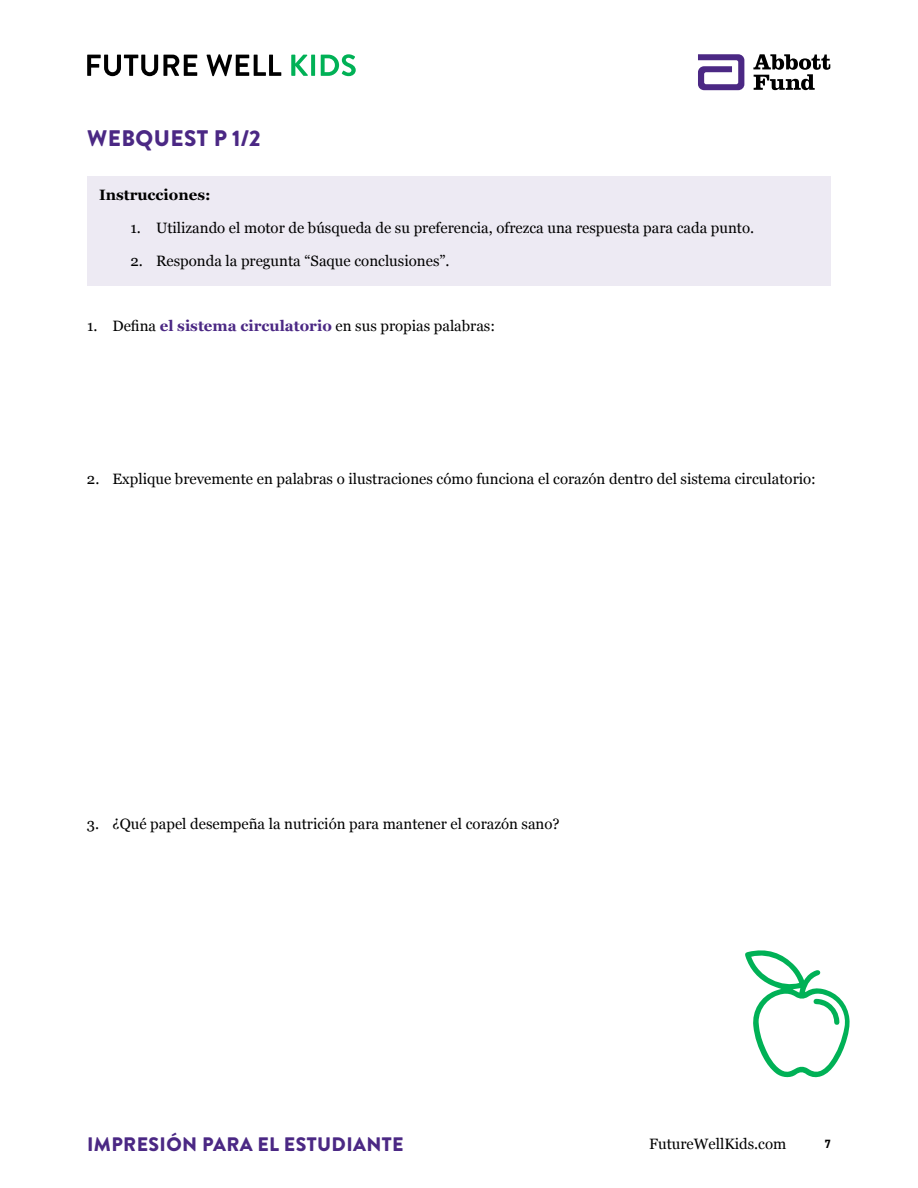
<style>
.page{position:relative;width:918px;height:1188px;background:#fff}
.page>*{position:absolute;margin:0;border:0;box-sizing:border-box;transform-origin:0 0}
.t1{font:900 22.5px "Brandon Grotesque";letter-spacing:.02em;color:#4b2884}
.t2{font:900 19.5px "Brandon Grotesque";letter-spacing:.02em;color:#4b2884}
.t3{font:15px "Georgia";color:#000}
.t4{font:700 15px "Georgia";color:#000}
.t5{font:700 12px "DIN2014";color:#000}
.s1{font-weight:700;color:#4b2884}
</style>
<div class="page">
<svg style="left:87px;top:54px;width:194px;height:22px"></svg>
<svg style="left:291px;top:55px;width:24px;height:21px"></svg>
<svg style="left:321px;top:54px;width:35px;height:22px"></svg>
<svg style="left:753px;top:54px;width:77px;height:36px"></svg>
<svg style="left:698px;top:54px;width:46px;height:36px"></svg>
<div style="left:87px;top:176px;width:744px;height:110px;background:#edeaf3"></div>
<svg style="left:745px;top:950px;width:105px;height:128px"></svg>
<h1 class="t1" style="left:87px;top:122px;width:175px">WEBQUEST P 1/2</h1>
<p class="t4" style="left:99px;top:183px;width:113px">Instrucciones:</p>
<p class="t3" style="left:130px;top:217px;width:625px">1. Utilizando el motor de búsqueda de su preferencia, ofrezca una respuesta para cada punto.</p>
<p class="t3" style="left:130px;top:250px;width:321px">2. Responda la pregunta “Saque conclusiones”.</p>
<p class="t3" style="left:87px;top:315px;width:410px">1. Defina <span class="s1">el sistema circulatorio</span> en sus propias palabras:</p>
<p class="t3" style="left:87px;top:468px;width:731px">2. Explique brevemente en palabras o ilustraciones cómo funciona el corazón dentro del sistema circulatorio:</p>
<p class="t3" style="left:87px;top:813px;width:474px">3. ¿Qué papel desempeña la nutrición para mantener el corazón sano?</p>
<h2 class="t2" style="left:87px;top:1130px;width:318px">IMPRESIÓN PARA EL ESTUDIANTE</h2>
<p class="t3" style="left:649px;top:1133px;width:139px">FutureWellKids.com</p>
<p class="t5" style="left:825px;top:1136px;width:8px">7</p>
</div>
